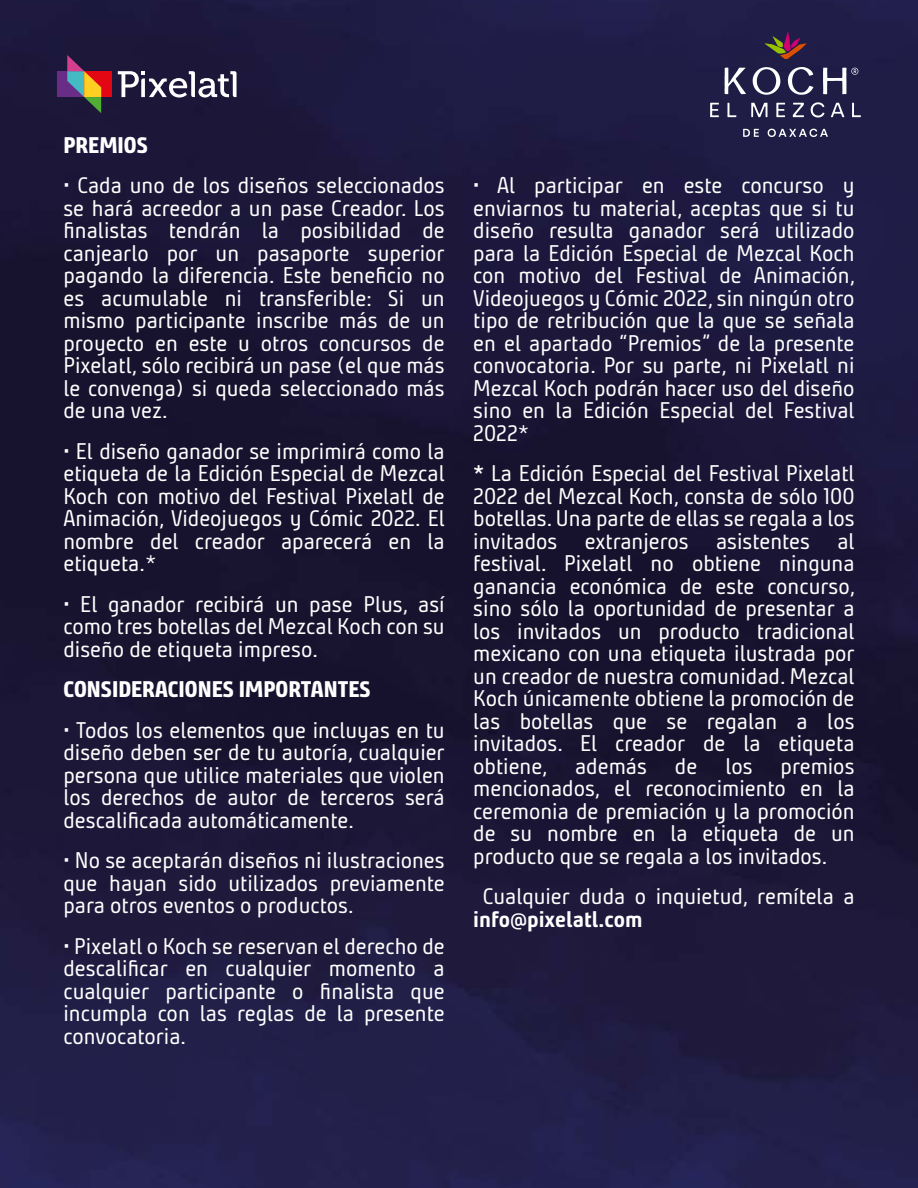
<style>
.page{position:relative;width:918px;height:1188px;background:#fff}
.page>*{position:absolute;margin:0;border:0;box-sizing:border-box;transform-origin:0 0}
.t1{font:22.5px/22.5px "Bunday Clean";color:#fff;text-align:justify}
.t2{font:800 22.5px "Bunday Clean";color:#fff}
.t3{font:700 22.5px "Bunday Clean";color:#fff}
.s1{font-weight:700}
</style>
<div class="page">
<img style="left:0;top:0;width:918px;height:1188px">
<svg style="left:118px;top:71px;width:119px;height:27px"></svg>
<div style="left:57px;top:71px;width:27px;height:26px;background:#692d87"></div>
<div style="left:84px;top:71px;width:27px;height:26px;background:#e30613"></div>
<svg style="left:67px;top:55px;width:34px;height:58px;background:#695852"></svg>
<svg style="left:753px;top:67px;width:27px;height:28px"></svg>
<svg style="left:725px;top:68px;width:21px;height:26px"></svg>
<svg style="left:788px;top:67px;width:25px;height:28px"></svg>
<svg style="left:751px;top:103px;width:16px;height:14px"></svg>
<svg style="left:811px;top:102px;width:14px;height:15px"></svg>
<svg style="left:831px;top:103px;width:13px;height:14px"></svg>
<svg style="left:793px;top:103px;width:11px;height:14px"></svg>
<svg style="left:710px;top:103px;width:9px;height:14px"></svg>
<svg style="left:776px;top:103px;width:9px;height:14px"></svg>
<svg style="left:727px;top:103px;width:9px;height:14px"></svg>
<svg style="left:852px;top:103px;width:9px;height:14px"></svg>
<svg style="left:765px;top:32px;width:41px;height:27px"></svg>
<svg style="left:768px;top:129px;width:60px;height:8px"></svg>
<svg style="left:743px;top:129px;width:16px;height:8px"></svg>
<svg style="left:823px;top:68px;width:35px;height:26px"></svg>
<p class="t2" style="left:63px;top:130px;width:86px">PREMIOS</p>
<p class="t1" style="left:63px;top:174px;width:383px">• Cada uno de los diseños seleccionados se hará acreedor a un pase Creador. Los finalistas tendrán la posibilidad de canjearlo por un pasaporte superior pagando la diferencia. Este beneficio no es acumulable ni transferible: Si un mismo participante inscribe más de un proyecto en este u otros concursos de Pixelatl, sólo recibirá un pase (el que más le convenga) si queda seleccionado más de una vez.</p>
<p class="t1" style="left:63px;top:440px;width:383px">• El diseño ganador se imprimirá como la etiqueta de la Edición Especial de Mezcal Koch con motivo del Festival Pixelatl de Animación, Videojuegos y Cómic 2022. El nombre del creador aparecerá en la etiqueta.*</p>
<p class="t1" style="left:63px;top:593px;width:383px">• El ganador recibirá un pase Plus, así como tres botellas del Mezcal Koch con su diseño de etiqueta impreso.</p>
<p class="t2" style="left:63px;top:674px;width:309px">CONSIDERACIONES IMPORTANTES</p>
<p class="t1" style="left:63px;top:719px;width:383px">• Todos los elementos que incluyas en tu diseño deben ser de tu autoría, cualquier persona que utilice materiales que violen los derechos de autor de terceros será descalificada automáticamente.</p>
<p class="t1" style="left:63px;top:849px;width:383px">• No se aceptarán diseños ni ilustraciones que hayan sido utilizados previamente para otros eventos o productos.</p>
<p class="t1" style="left:63px;top:935px;width:383px">• Pixelatl o Koch se reservan el derecho de descalificar en cualquier momento a cualquier participante o finalista que incumpla con las reglas de la presente convocatoria.</p>
<p class="t1" style="left:473px;top:174px;width:383px">• Al participar en este concurso y enviarnos tu material, aceptas que si tu diseño resulta ganador será utilizado para la Edición Especial de Mezcal Koch con motivo del Festival de Animación, Videojuegos y Cómic 2022, sin ningún otro tipo de retribución que la que se señala en el apartado “Premios” de la presente convocatoria. Por su parte, ni Pixelatl ni Mezcal Koch podrán hacer uso del diseño sino en la Edición Especial del Festival 2022*</p>
<p class="t1" style="left:473px;top:462px;width:383px"><span class="s1">*</span> La Edición Especial del Festival Pixelatl 2022 del Mezcal Koch, consta de sólo 100 botellas. Una parte de ellas se regala a los invitados extranjeros asistentes al festival. Pixelatl no obtiene ninguna ganancia económica de este concurso, sino sólo la oportunidad de presentar a los invitados un producto tradicional mexicano con una etiqueta ilustrada por un creador de nuestra comunidad. Mezcal Koch únicamente obtiene la promoción de las botellas que se regalan a los invitados. El creador de la etiqueta obtiene, además de los premios mencionados, el reconocimiento en la ceremonia de premiación y la promoción de su nombre en la etiqueta de un producto que se regala a los invitados.</p>
<p class="t1" style="left:483px;top:885px;width:373px">Cualquier duda o inquietud, remítela a</p>
<p class="t3" style="left:473px;top:904px;width:171px">info@pixelatl.com</p>
</div>
